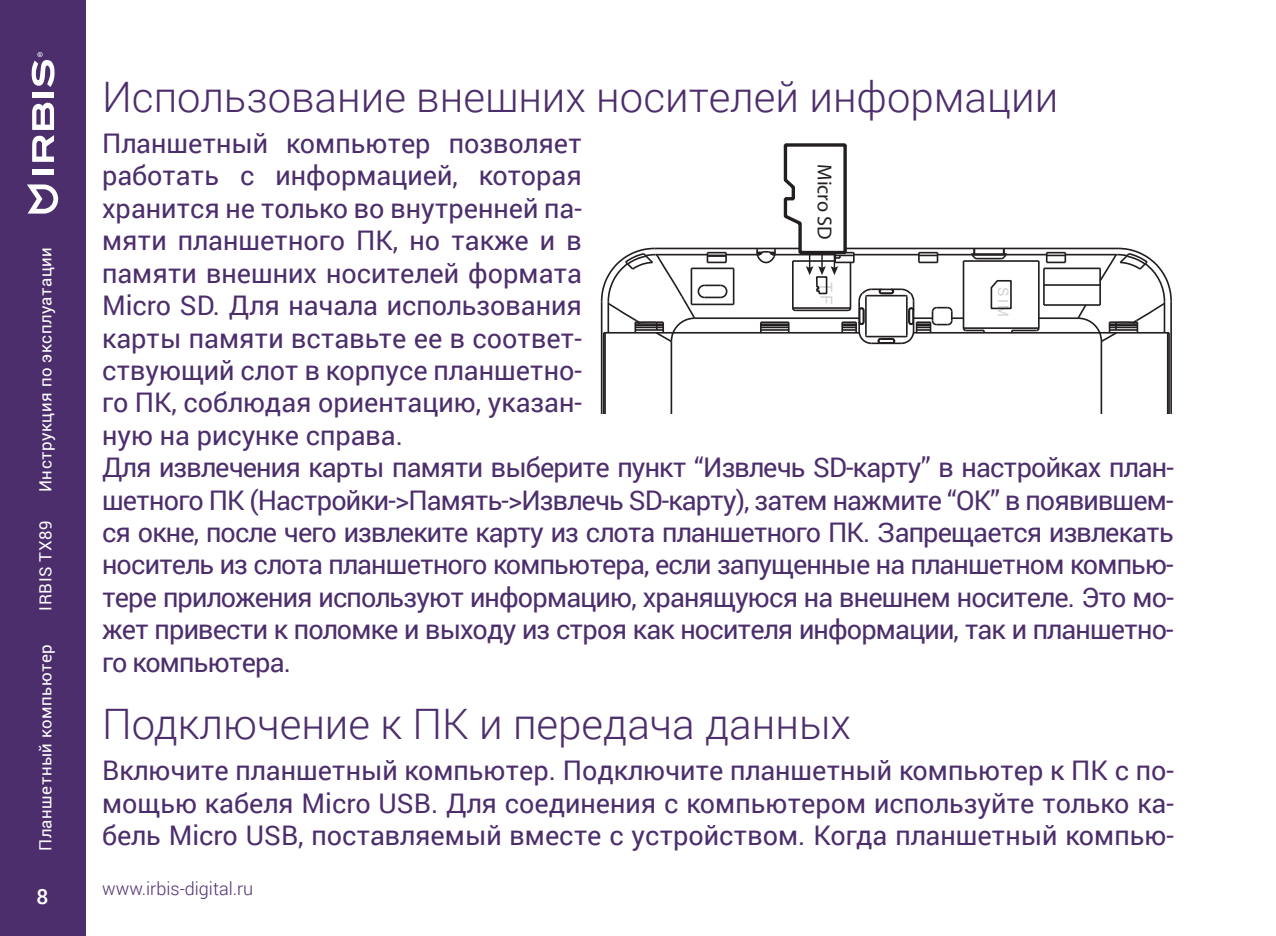
<style>
.page{position:relative;width:1276px;height:936px;background:#fff}
.page>*{position:absolute;margin:0;border:0;box-sizing:border-box;transform-origin:0 0}
.t1{font:300 42px "Roboto";color:#4d2e6d}
.t2{font:27px/32.4px "Roboto";letter-spacing:-.03em;color:#4d2e6d}
.t3{font:500 21px "Roboto";color:#fff}
.t4{font:20.4px "Myriad Pro";color:#231f20}
.t5{font:300 18px "Roboto";color:#4d2e6d}
.t6{font:16.8px "Roboto";letter-spacing:.03em;color:#fff}
.t7{font:16.5px "Arial";color:#cfd1d2}
.t8{font:14.4px "Arial";color:#cfd1d2}
</style>
<div class="page">
<div style="left:0;top:0;width:85px;height:935px;background:#4d2e6d"></div>
<svg style="left:27px;top:184px;width:31px;height:29px"></svg>
<svg style="left:32px;top:102px;width:22px;height:60px"></svg>
<div style="left:32px;top:169px;width:22px;height:5px;background:#fff"></div>
<div style="left:32px;top:92px;width:22px;height:5px;background:#fff"></div>
<svg style="left:31px;top:52px;width:24px;height:35px"></svg>
<hr style="left:601px;top:301px;width:1px;height:112px;background:#231f20">
<hr style="left:603px;top:333px;width:1px;height:80px;background:#231f20">
<hr style="left:604px;top:333px;width:2px;height:80px;background:#231f20">
<hr style="left:670px;top:341px;width:2px;height:72px;background:#231f20">
<hr style="left:733px;top:268px;width:1px;height:36px;background:#231f20">
<hr style="left:1038px;top:261px;width:1px;height:67px;background:#231f20">
<hr style="left:1043px;top:268px;width:1px;height:37px;background:#231f20">
<hr style="left:1100px;top:341px;width:2px;height:72px;background:#231f20">
<hr style="left:1167px;top:333px;width:1px;height:80px;background:#231f20">
<hr style="left:1168px;top:333px;width:1px;height:80px;background:#231f20">
<hr style="left:1170px;top:301px;width:2px;height:112px;background:#231f20">
<hr style="left:604px;top:332px;width:255px;height:1px;background:#231f20">
<hr style="left:913px;top:332px;width:256px;height:1px;background:#231f20">
<hr style="left:1012px;top:329px;width:24px;height:2px;background:#231f20">
<hr style="left:963px;top:327px;width:75px;height:2px;background:#231f20">
<hr style="left:1038px;top:317px;width:40px;height:2px;background:#231f20">
<hr style="left:694px;top:317px;width:165px;height:2px;background:#231f20">
<hr style="left:1044px;top:304px;width:56px;height:2px;background:#231f20">
<hr style="left:691px;top:303px;width:42px;height:2px;background:#231f20">
<hr style="left:1044px;top:284px;width:56px;height:2px;background:#231f20">
<hr style="left:1044px;top:267px;width:56px;height:2px;background:#231f20">
<hr style="left:691px;top:267px;width:42px;height:2px;background:#231f20">
<hr style="left:963px;top:260px;width:75px;height:2px;background:#231f20">
<hr style="left:1006px;top:254px;width:40px;height:1px;background:#231f20">
<hr style="left:726px;top:254px;width:31px;height:1px;background:#231f20">
<hr style="left:1065px;top:254px;width:52px;height:1px;background:#231f20">
<svg style="left:1046px;top:252px;width:20px;height:11px"></svg>
<hr style="left:654px;top:247px;width:464px;height:2px;background:#231f20">
<svg style="left:1035px;top:326px;width:5px;height:6px"></svg>
<svg style="left:600px;top:247px;width:128px;height:97px"></svg>
<svg style="left:1076px;top:247px;width:96px;height:97px"></svg>
<svg style="left:755px;top:143px;width:257px;height:202px"></svg>
<p class="t6" style="left:34px;top:492px;width:246px;rotate:-90deg">Инструкция по эксплуатации</p>
<p class="t6" style="left:34px;top:610px;width:91px;rotate:-90deg">IRBIS TX89</p>
<p class="t6" style="left:34px;top:850px;width:208px;rotate:-90deg">Планшетный компьютер</p>
<h1 class="t1" style="left:102px;top:68px;width:957px">Использование внешних носителей информации</h1>
<p class="t2" style="left:102px;top:126px;width:1073px">Планшетный компьютер позволяет<br>работать с информацией, которая<br>хранится не только во внутренней па-<br>мяти планшетного ПК, но также и в<br>памяти внешних носителей формата<br>Micro SD. Для начала использования<br>карты памяти вставьте ее в соответ-<br>ствующий слот в корпусе планшетно-<br>го ПК, соблюдая ориентацию, указан-<br>ную на рисунке справа.<br>Для извлечения карты памяти выберите пункт “Извлечь SD-карту” в настройках план&shy;шетного ПК (Настройки-&gt;Память-&gt;Извлечь SD-карту), затем нажмите “ОК” в появившем&shy;ся окне, после чего извлеките карту из слота планшетного ПК. Запрещается извлекать носитель из слота планшетного компьютера, если запущенные на планшетном компью&shy;тере приложения используют информацию, хранящуюся на внешнем носителе. Это мо&shy;жет привести к поломке и выходу из строя как носителя информации, так и планшетно&shy;го компьютера.</p>
<h1 class="t1" style="left:102px;top:695px;width:750px">Подключение к ПК и передача данных</h1>
<p class="t2" style="left:102px;top:753px;width:1073px;text-align:justify">Включите планшетный компьютер. Подключите планшетный компьютер к ПК с по&shy;мощью кабеля Micro USB. Для соединения с компьютером используйте только ка&shy;бель Miсro USB, поставляемый вместе с устройством. Когда планшетный компью-</p>
<p class="t4" style="left:837px;top:164px;width:77px;rotate:90deg">Micro SD</p>
<p class="t7" style="left:837px;top:282px;width:24px;rotate:90deg">TF</p>
<p class="t8" style="left:1013px;top:286px;width:32px;rotate:90deg">SIM</p>
<p class="t3" style="left:37px;top:882px;width:13px">8</p>
<p class="t5" style="left:102px;top:876px;width:153px">www.irbis-digital.ru</p>
</div>
